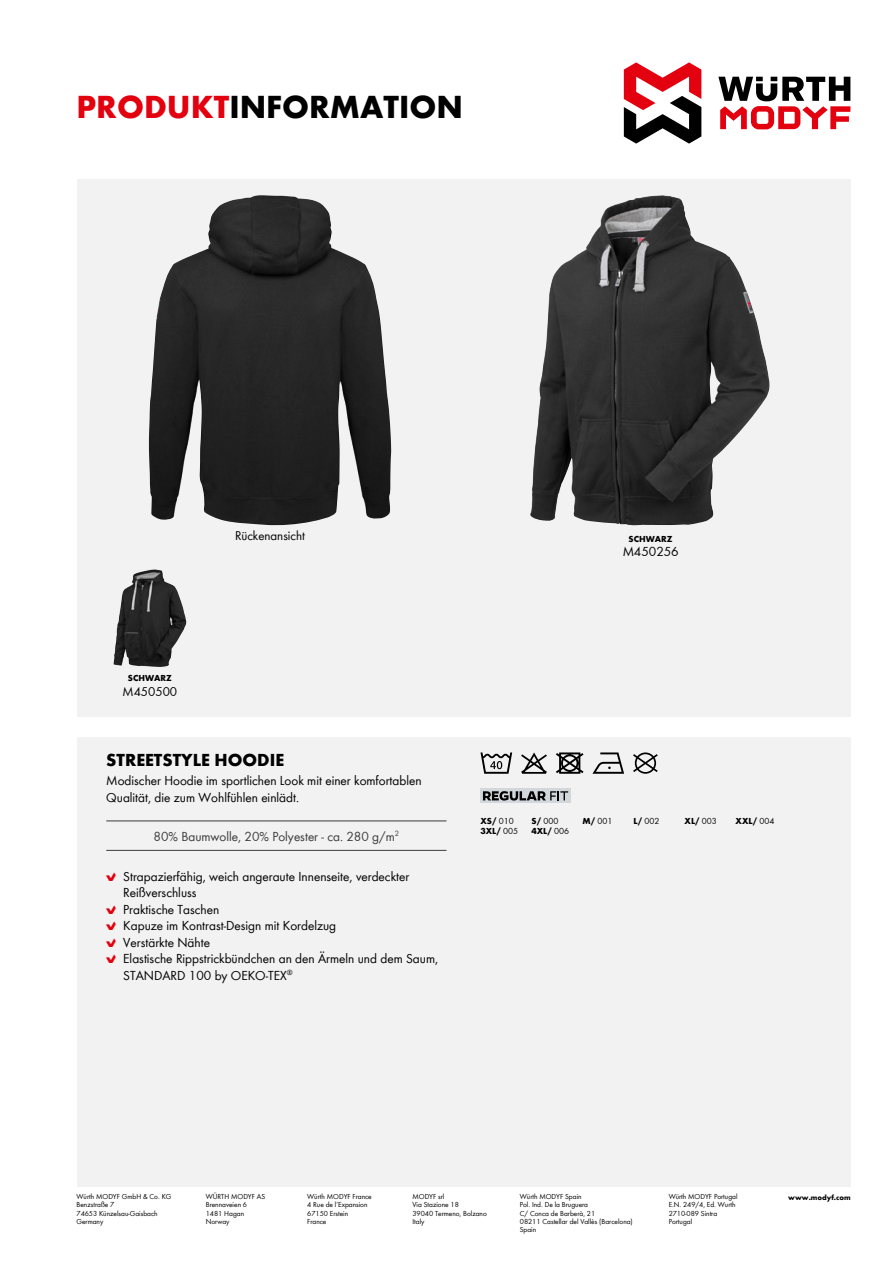
<style>
.page{position:relative;width:893px;height:1263px;background:#fff}
.page>*{position:absolute;margin:0;border:0;box-sizing:border-box;transform-origin:0 0}
.t1{font:700 33px "Wuerth Global";color:#000}
.t2{font:700 18px "Wuerth Global";color:#000}
.t3{font:13.5px/16.5px "Wuerth Global";color:#000}
.t4{font:13.5px "Wuerth Global";color:#3b3b3a}
.t5{font:13.2px "Wuerth Global";color:#000}
.t6{font:700 9px "Wuerth Global";color:#000}
.t7{font:9px "Wuerth Global";color:#000}
.t8{font:7.5px/8.2px "Wuerth Global";color:#000}
.t9{font:700 7.5px "Wuerth Global";color:#000}
.s1{color:#e3000f}
.s2{font-family:"Wuerth Num";color:#e3000f}
.s3{font-weight:400}
.s4{font-weight:700}
</style>
<div class="page">
<svg style="left:718px;top:77px;width:132px;height:52px"></svg>
<svg style="left:624px;top:62px;width:77px;height:82px"></svg>
<div style="left:77px;top:179px;width:773px;height:1007px;background:#f2f2f2"></div>
<div style="left:64px;top:717px;width:805px;height:19px;background:#fff"></div>
<svg style="left:633px;top:752px;width:25px;height:22px"></svg>
<svg style="left:592px;top:752px;width:32px;height:22px"></svg>
<svg style="left:556px;top:752px;width:27px;height:22px"></svg>
<svg style="left:521px;top:752px;width:26px;height:22px"></svg>
<svg style="left:480px;top:752px;width:32px;height:22px"></svg>
<hr style="left:106px;top:821px;width:340px;height:1px;background:#3b3b3a">
<hr style="left:106px;top:850px;width:340px;height:1px;background:#3b3b3a">
<div style="left:480px;top:788px;width:91px;height:15px;background:#d2d7db"></div>
<svg style="left:483px;top:791px;width:85px;height:9px"></svg>
<img style="left:530px;top:196px;width:193px;height:329px">
<img style="left:149px;top:196px;width:242px;height:329px">
<img style="left:114px;top:569px;width:40px;height:97px">
<h1 class="t1" style="left:77px;top:87px;width:388px"><span class="s1">PRODUKT</span>INFORMATION</h1>
<h3 class="t5" style="left:235px;top:527px;width:72px">Rückenansicht</h3>
<p class="t6" style="left:629px;top:533px;width:45px">SCHWARZ</p>
<h3 class="t3" style="left:622px;top:543px;width:58px">M450256</h3>
<p class="t6" style="left:128px;top:672px;width:45px">SCHWARZ</p>
<h3 class="t5" style="left:123px;top:683px;width:56px">M450500</h3>
<h2 class="t2" style="left:106px;top:749px;width:179px">STREETSTYLE HOODIE</h2>
<h3 class="t3" style="left:106px;top:772px;width:317px">Modischer Hoodie im sportlichen Look mit einer komfortablen<br>Qualität, die zum Wohlfühlen einlädt.</h3>
<h3 class="t4" style="left:154px;top:828px;width:247px">80% Baumwolle, 20% Polyester - ca. 280 g/m<sup>2</sup></h3>
<h3 class="t3" style="left:106px;top:868px;width:305px"><span class="s2">B</span> Strapazierfähig, weich angeraute Innenseite, verdeckter</h3>
<h3 class="t3" style="left:123px;top:884px;width:75px">Reißverschluss</h3>
<h3 class="t3" style="left:106px;top:901px;width:115px"><span class="s2">B</span> Praktische Taschen</h3>
<h3 class="t3" style="left:106px;top:917px;width:231px"><span class="s2">B</span> Kapuze im Kontrast-Design mit Kordelzug</h3>
<h3 class="t3" style="left:106px;top:934px;width:105px"><span class="s2">B</span> Verstärkte Nähte</h3>
<h3 class="t3" style="left:106px;top:950px;width:333px"><span class="s2">B</span> Elastische Rippstrickbündchen an den Ärmeln und dem Saum,</h3>
<h3 class="t3" style="left:123px;top:967px;width:171px">STANDARD 100 by OEKO-TEX<sup>®</sup></h3>
<p class="t6" style="left:480px;top:815px;width:35px">XS/ <span class="s3">010</span></p>
<p class="t7" style="left:531px;top:815px;width:28px"><span class="s4">S/</span> 000</p>
<p class="t7" style="left:583px;top:815px;width:31px"><span class="s4">M/</span> 001</p>
<p class="t7" style="left:634px;top:815px;width:27px"><span class="s4">L/</span> 002</p>
<p class="t6" style="left:685px;top:815px;width:34px">XL/ <span class="s3">003</span></p>
<p class="t6" style="left:736px;top:815px;width:40px">XXL/ <span class="s3">004</span></p>
<p class="t6" style="left:480px;top:826px;width:39px">3XL/ <span class="s3">005</span></p>
<p class="t6" style="left:531px;top:826px;width:39px">4XL/ <span class="s3">006</span></p>
<p class="t8" style="left:206px;top:1192px;width:61px">WÜRTH MODYF AS<br>Brennaveien 6<br>1481 Hagan<br>Norway</p>
<p class="t8" style="left:307px;top:1192px;width:66px">Würth MODYF France<br>4 Rue de l’Expansion<br>67150 Erstein<br>France</p>
<p class="t8" style="left:669px;top:1192px;width:70px">Würth MODYF Portugal<br>E.N. 249/4, Ed. Wurth<br>2710-089 Sintra<br>Portugal</p>
<p class="t9" style="left:788px;top:1193px;width:64px">www.modyf.com</p>
<p class="t8" style="left:77px;top:1192px;width:96px">Würth MODYF GmbH &amp; Co. KG<br>Benzstraße 7<br>74653 Künzelsau-Gaisbach<br>Germany</p>
<p class="t8" style="left:412px;top:1192px;width:76px">MODYF srl<br>Via Stazione 18<br>39040 Termeno, Bolzano<br>Italy</p>
<p class="t8" style="left:520px;top:1192px;width:114px">Würth MODYF Spain<br>Pol. Ind. De la Bruguera<br>C/ Conca de Barberà, 21<br>08211 Castellar del Vallès (Barcelona)<br>Spain</p>
</div>
